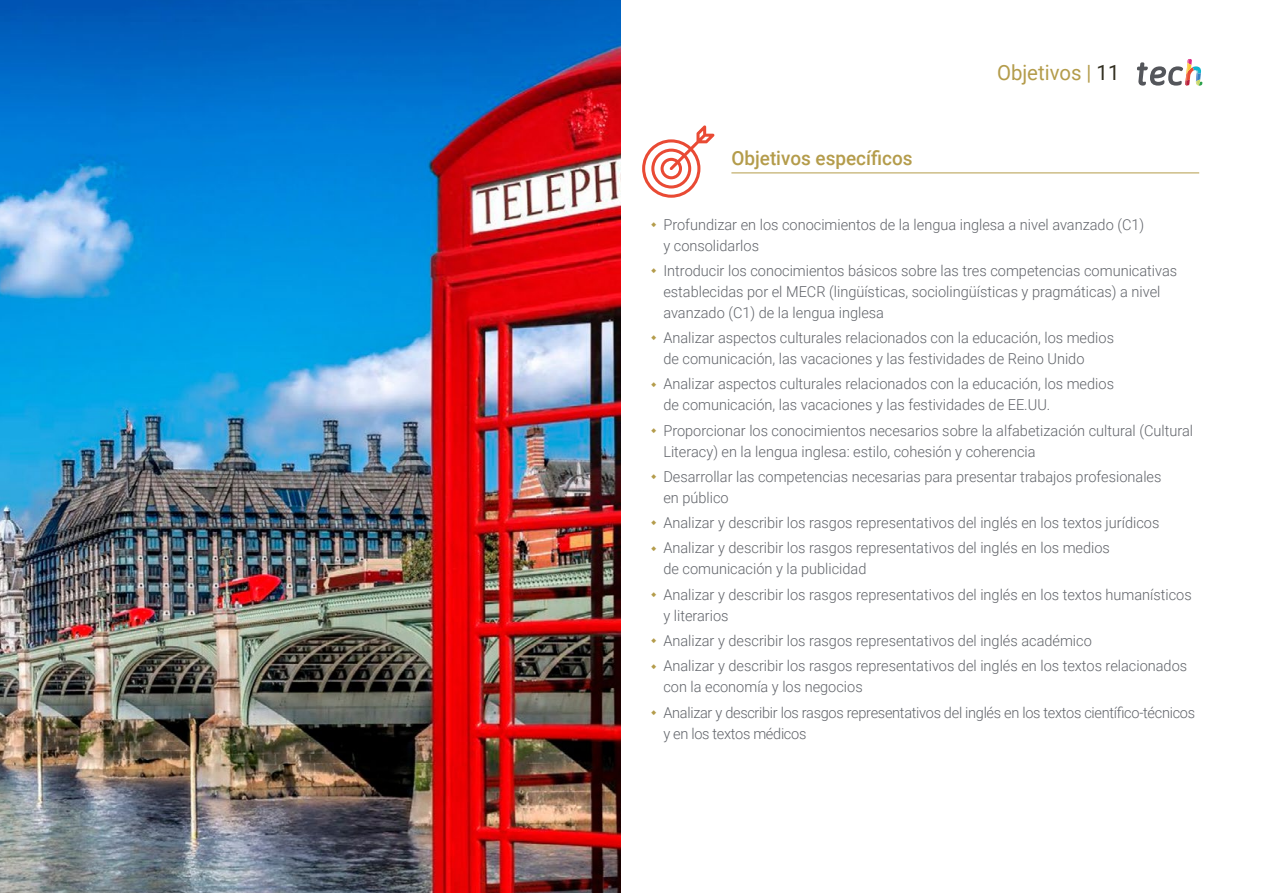
<style>
.page{position:relative;width:1263px;height:893px;background:#fff}
.page>*{position:absolute;margin:0;border:0;box-sizing:border-box;transform-origin:0 0}
.t1{font:21px "Roboto";color:#b49c4b}
.t2{font:500 19.5px "Roboto";color:#b49c4b}
.t3{font:300 15px/21px "Roboto";color:#61646a}
.t4{font:300 15px/25.2px "Roboto";letter-spacing:-.02em;color:#61646a}
.s1{color:#312e20}
</style>
<div class="page">
<hr style="left:731px;top:173px;width:468px;height:1px;background:#b49c4b">
<svg style="left:642px;top:125px;width:72px;height:73px"></svg>
<img style="left:0;top:0;width:621px;height:893px">
<svg style="left:1137px;top:59px;width:65px;height:27px"></svg>
<h2 class="t2" style="left:731px;top:144px;width:183px">Objetivos específicos</h2>
<h1 class="t1" style="left:997px;top:57px;width:124px">Objetivos | <span class="s1">11</span></h1>
<p class="t3" style="left:663px;top:213px;width:482px">Profundizar en los conocimientos de la lengua inglesa a nivel avanzado (C1) y consolidarlos</p>
<p class="t3" style="left:663px;top:260px;width:515px">Introducir los conocimientos básicos sobre las tres competencias comunicativas establecidas por el MECR (lingüísticas, sociolingüísticas y pragmáticas) a nivel avanzado (C1) de la lengua inglesa</p>
<p class="t3" style="left:663px;top:327px;width:452px">Analizar aspectos culturales relacionados con la educación, los medios de comunicación, las vacaciones y las festividades de Reino Unido</p>
<p class="t3" style="left:663px;top:373px;width:452px">Analizar aspectos culturales relacionados con la educación, los medios de comunicación, las vacaciones y las festividades de EE.UU.</p>
<p class="t3" style="left:663px;top:419px;width:531px">Proporcionar los conocimientos necesarios sobre la alfabetización cultural (Cultural<br>Literacy) en la lengua inglesa: estilo, cohesión y coherencia</p>
<p class="t3" style="left:663px;top:466px;width:500px">Desarrollar las competencias necesarias para presentar trabajos profesionales en público</p>
<p class="t3" style="left:663px;top:510px;width:497px;line-height:25.2px">Analizar y describir los rasgos representativos del inglés en los textos jurídicos<br>Analizar y describir los rasgos representativos del inglés en los medios</p>
<p class="t3" style="left:663px;top:556px;width:530px;line-height:25.2px">de comunicación y la publicidad<br>Analizar y describir los rasgos representativos del inglés en los textos humanísticos</p>
<p class="t3" style="left:663px;top:602px;width:525px;line-height:25.2px">y literarios<br>Analizar y describir los rasgos representativos del inglés académico<br>Analizar y describir los rasgos representativos del inglés en los textos relacionados</p>
<p class="t4" style="left:663px;top:674px;width:533px">con la economía y los negocios<br>Analizar y describir los rasgos representativos del inglés en los textos científico-técnicos</p>
<p class="t4" style="left:663px;top:720px;width:145px">y en los textos médicos</p>
</div>
